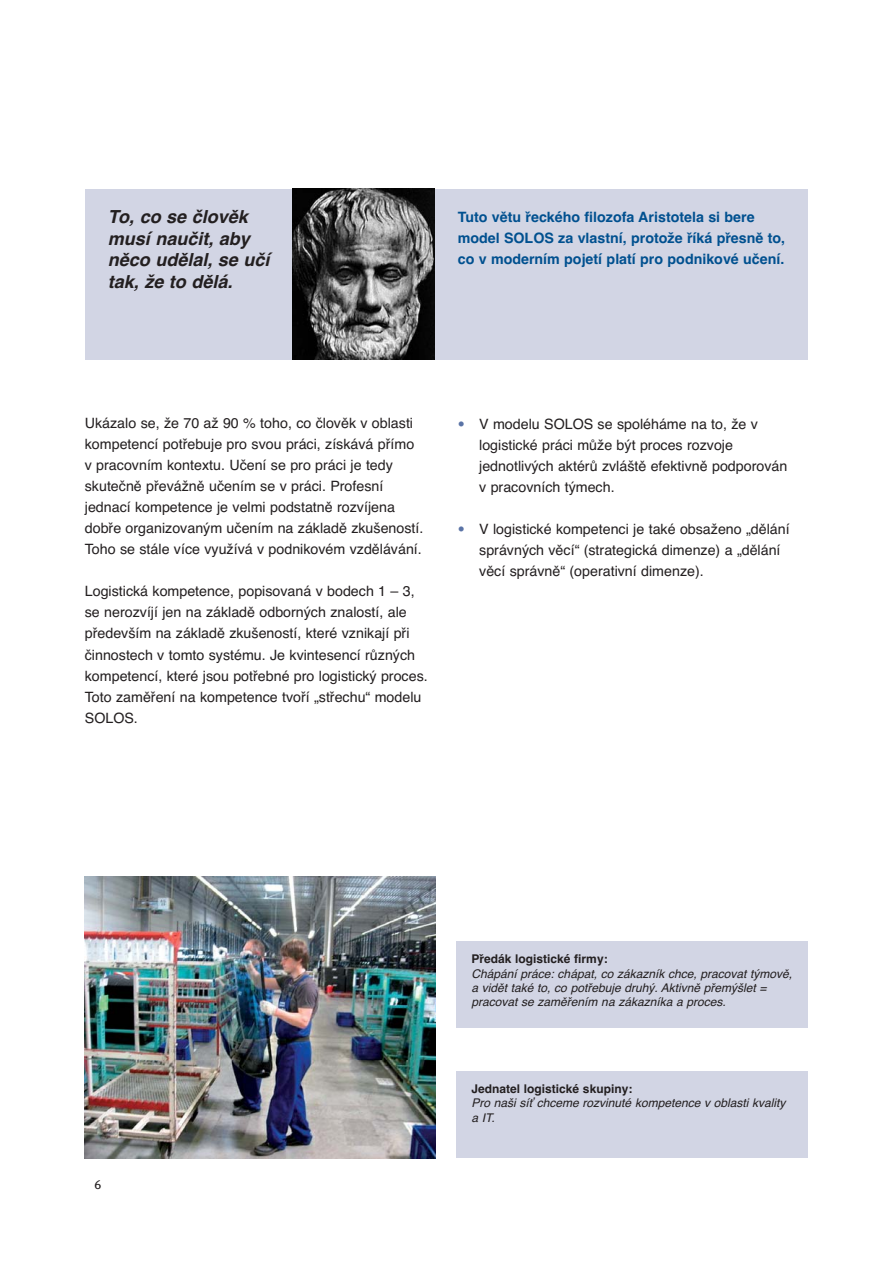
<style>
.page{position:relative;width:893px;height:1263px;background:#fff}
.page>*{position:absolute;margin:0;border:0;box-sizing:border-box;transform-origin:0 0}
.t1{font:italic 700 18px/21.6px "Helvetica CE";color:#231f20}
.t2{font:14.25px/21px "Helvetica CE";color:#231f20}
.t3{font:700 14.25px/21px "Helvetica CE";color:#00508f}
.t4{font:12.75px "Meta Plus Book Caps";color:#231f20}
.t5{font:italic 12px/14.4px "Helvetica CE";color:#231f20}
.t6{font:700 12px "Helvetica CE";color:#231f20}
.s1{font-family:"Meta Plus";color:#5a73a6}
</style>
<div class="page">
<div style="left:85px;top:189px;width:723px;height:171px;background:#d2d5e4"></div>
<img style="left:292px;top:188px;width:143px;height:172px">
<img style="left:85px;top:876px;width:351px;height:282px">
<div style="left:456px;top:1071px;width:352px;height:87px;background:#d2d5e4"></div>
<div style="left:456px;top:941px;width:352px;height:86px;background:#d2d5e4"></div>
<p class="t1" style="left:108px;top:208px;width:163px">To, co se člověk musí naučit, aby něco udělal, se učí tak, že to dělá.</p>
<p class="t3" style="left:458px;top:208px;width:329px">Tuto větu řeckého filozofa Aristotela si bere model SOLOS za vlastní, protože říká přesně to, co v moderním pojetí platí pro podnikové učení.</p>
<p class="t2" style="left:85px;top:414px;width:340px">Ukázalo se, že 70 až 90 % toho, co člověk v oblasti kompetencí potřebuje pro svou práci, získává přímo v pracovním kontextu. Učení se pro práci je tedy skutečně převážně učením se v práci. Profesní jednací kompetence je velmi podstatně rozvíjena dobře organizovaným učením na základě zkušeností.<br>Toho se stále více využívá v podnikovém vzdělávání.</p>
<p class="t2" style="left:85px;top:582px;width:344px">Logistická kompetence, popisovaná v bodech 1 – 3, se nerozvíjí jen na základě odborných znalostí, ale především na základě zkušeností, které vznikají při činnostech v tomto systému. Je kvintesencí různých kompetencí, které jsou potřebné pro logistický proces.<br>Toto zaměření na kompetence tvoří „střechu“ modelu SOLOS.</p>
<p class="t2" style="left:479px;top:415px;width:310px;text-indent:-21px"><span class="s1">•</span> V modelu SOLOS se spoléháme na to, že v logistické práci může být proces rozvoje jednotlivých aktérů zvláště efektivně podporován v pracovních týmech.</p>
<p class="t2" style="left:479px;top:520px;width:312px;text-indent:-21px"><span class="s1">•</span> V logistické kompetenci je také obsaženo „dělání správných věcí“ (strategická dimenze) a „dělání věcí správně“ (operativní dimenze).</p>
<p class="t4" style="left:95px;top:1177px;width:8px">6</p>
<p class="t6" style="left:472px;top:955px;width:138px">Předák logistické firmy:</p>
<p class="t5" style="left:472px;top:967px;width:324px">Chápání práce: chápat, co zákazník chce, pracovat týmově, a vidět také to, co potřebuje druhý. Aktivně přemýšlet = pracovat se zaměřením na zákazníka a proces.</p>
<p class="t6" style="left:472px;top:1084px;width:162px">Jednatel logistické skupiny:</p>
<p class="t5" style="left:472px;top:1097px;width:318px">Pro naši síť chceme rozvinuté kompetence v oblasti kvality a IT.</p>
</div>
